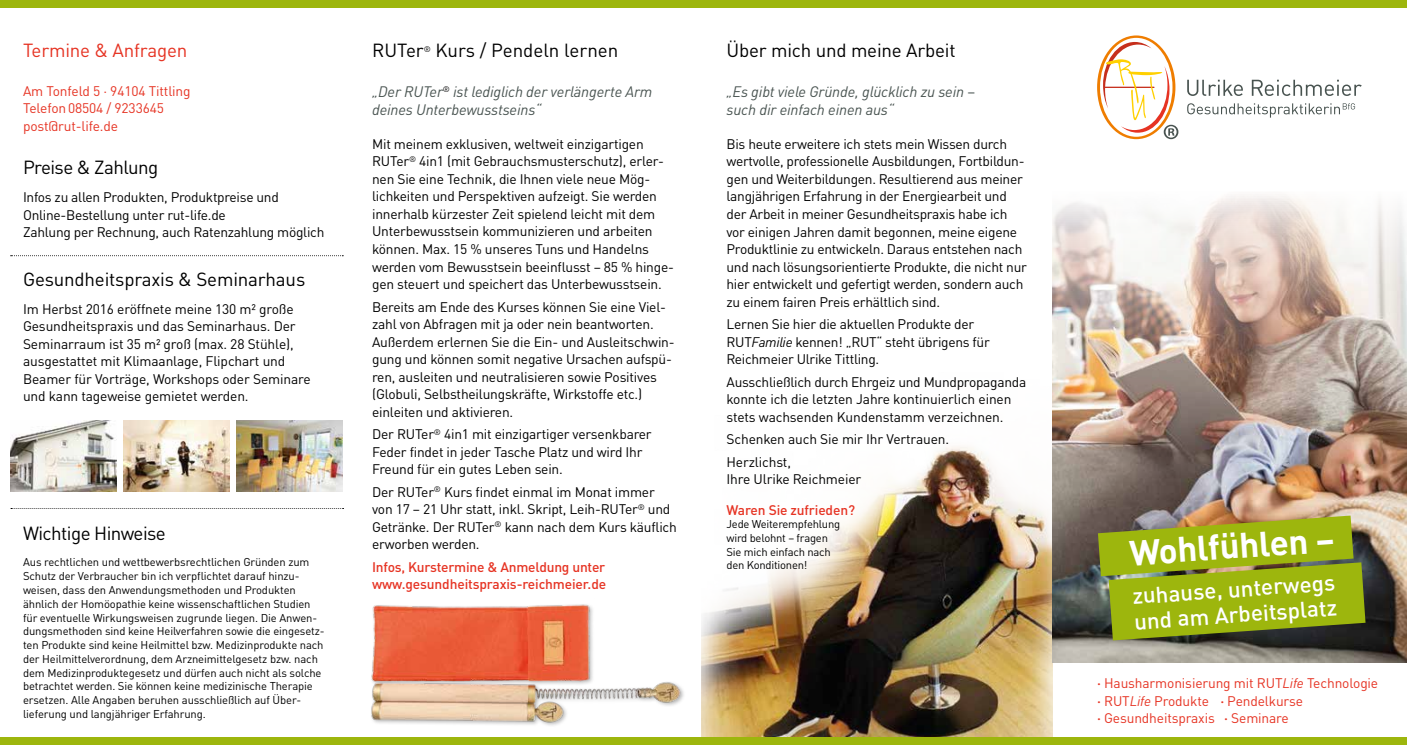
<style>
.page{position:relative;width:1407px;height:745px;background:#fff}
.page>*{position:absolute;margin:0;border:0;box-sizing:border-box;transform-origin:0 0}
.t1{font:700 35px "DINOT";color:#fff}
.t2{font:500 22.5px/25.4px "DINOT";color:#fff}
.t3{font:18.75px "DINOT";letter-spacing:-.01em;color:#000}
.t4{font:18.75px "DINOT";letter-spacing:-.03em;color:#000}
.t5{font:18.75px "DINOT";letter-spacing:-.01em;color:#e63323}
.t6{font:italic 15px/18.8px "DINOT";letter-spacing:-.01em;color:#485350}
.t7{font:13.75px/17.5px "DINOT";letter-spacing:-.015em;color:#000}
.t8{font:13.75px/17.5px "DINOT";letter-spacing:-.01em;color:#e63323}
.t9{font:500 13.75px/17.5px "DINOT";letter-spacing:-.01em;color:#e63323}
.t10{font:11.25px/13.8px "DINOT";letter-spacing:-.01em;color:#000}
.t11{font:8px "DINOT";color:#000}
.s1{font-style:normal}
.s2{font-style:italic}
.s3{font-weight:500}
</style>
<div class="page">
<img style="left:702px;top:446px;width:350px;height:291px">
<img style="left:371px;top:604px;width:313px;height:121px">
<div style="left:0;top:737px;width:1407px;height:7px;background:#9db60d"></div>
<img style="left:1052px;top:195px;width:355px;height:467px">
<svg style="left:1187px;top:103px;width:168px;height:14px"></svg>
<svg style="left:1187px;top:80px;width:56px;height:16px"></svg>
<svg style="left:1252px;top:80px;width:109px;height:16px"></svg>
<svg style="left:1097px;top:35px;width:81px;height:104px"></svg>
<div style="left:676px;top:454px;width:228px;height:166px;background:#fff;opacity:.75"></div>
<svg style="left:1098px;top:515px;width:267px;height:125px"></svg>
<img style="left:124px;top:420px;width:105px;height:70px">
<img style="left:236px;top:420px;width:106px;height:70px">
<img style="left:11px;top:420px;width:105px;height:70px">
<svg style="left:11px;top:255px;width:332px;height:1px"></svg>
<svg style="left:11px;top:508px;width:333px;height:1px"></svg>
<div style="left:0;top:0;width:1407px;height:7px;background:#9db60d"></div>
<h3 class="t5" style="left:23px;top:38px;width:166px">Termine &amp; Anfragen</h3>
<p class="t8" style="left:23px;top:82px;width:169px">Am Tonfeld 5 · 94104 Tittling<br>Telefon08504 / 9233645 post@rut-life.de</p>
<h3 class="t4" style="left:23px;top:155px;width:137px">Preise &amp; Zahlung</h3>
<p class="t7" style="left:23px;top:188px;width:303px">Infos zu allen Produkten, Produktpreise und<br>Online-Bestellung unter rut-life.de<br>Zahlung per Rechnung, auch Ratenzahlung möglich</p>
<h3 class="t3" style="left:23px;top:267px;width:284px">Gesundheitspraxis &amp; Seminarhaus</h3>
<p class="t7" style="left:23px;top:300px;width:289px">Im Herbst 2016 eröffnete meine 130 m² große Gesundheitspraxis und das Seminarhaus. Der Seminarraum ist 35 m² groß (max. 28 Stühle), ausgestattet mit Klimaanlage, Flipchart und Beamer für Vorträge, Workshops oder Seminare und kann tageweise gemietet werden.</p>
<h3 class="t4" style="left:23px;top:521px;width:144px">Wichtige Hinweise</h3>
<p class="t10" style="left:23px;top:555px;width:303px">Aus rechtlichen und wettbewerbsrechtlichen Gründen zum Schutz der Verbraucher bin ich verpflichtet darauf hinzu&shy;weisen, dass den Anwendungsmethoden und Produkten ähnlich der Homöopathie keine wissenschaftlichen Studien für eventuelle Wirkungsweisen zugrunde liegen. Die Anwen&shy;dungsmethoden sind keine Heilverfahren sowie die eingesetz&shy;ten Produkte sind keine Heilmittel bzw. Medizinprodukte nach der Heilmittelverordnung, dem Arzneimittelgesetz bzw. nach dem Medizinproduktegesetz und dürfen auch nicht als solche betrachtet werden. Sie können keine medizinische Therapie ersetzen. Alle Angaben beruhen ausschließlich auf Über&shy;lieferung und langjähriger Erfahrung.</p>
<h3 class="t3" style="left:372px;top:38px;width:53px">RUTer</h3>
<p class="t11" style="left:424px;top:44px;width:9px">®</p>
<h3 class="t3" style="left:435px;top:38px;width:184px">Kurs / Pendeln lernen</h3>
<p class="t6" style="left:372px;top:81px;width:282px">„Der RUTer<sup>®</sup> ist lediglich der verlängerte Arm deines Unterbewusstseins“</p>
<p class="t7" style="left:372px;top:135px;width:303px">Mit meinem exklusiven, weltweit einzigartigen RUTer<sup>®</sup> 4in1 (mit Gebrauchsmusterschutz), erler&shy;nen Sie eine Technik, die Ihnen viele neue Mög&shy;lichkeiten und Perspektiven aufzeigt. Sie werden innerhalb kürzester Zeit spielend leicht mit dem Unterbewusstsein kommunizieren und arbeiten können. Max. 15 % unseres Tuns und Handelns werden vom Bewusstsein beeinflusst – 85 % hinge&shy;gen steuert und speichert das Unterbewusstsein.</p>
<p class="t7" style="left:372px;top:297px;width:304px">Bereits am Ende des Kurses können Sie eine Viel&shy;zahl von Abfragen mit ja oder nein beantworten.<br>Außerdem erlernen Sie die Ein- und Ausleitschwin&shy;gung und können somit negative Ursachen aufspü&shy;ren, ausleiten und neutralisieren sowie Positives (Globuli, Selbstheilungskräfte, Wirkstoffe etc.) einleiten und aktivieren.</p>
<p class="t7" style="left:372px;top:425px;width:281px">Der RUTer<sup>®</sup> 4in1 mit einzigartiger versenkbarer<br>Feder findet in jeder Tasche Platz und wird Ihr<br>Freund für ein gutes Leben sein.</p>
<p class="t7" style="left:372px;top:482px;width:306px">Der RUTer<sup>®</sup> Kurs findet einmal im Monat immer von 17 – 21 Uhr statt, inkl. Skript, Leih-RUTer<sup>®</sup> und Getränke. Der RUTer<sup>®</sup> kann nach dem Kurs käuflich erworben werden.</p>
<p class="t9" style="left:372px;top:557px;width:236px">Infos, Kurstermine &amp; Anmeldung unter www.gesundheitspraxis-reichmeier.de</p>
<h3 class="t3" style="left:726px;top:38px;width:231px">Über mich und meine Arbeit</h3>
<p class="t6" style="left:726px;top:81px;width:250px">„Es gibt viele Gründe, glücklich zu sein <span class="s1">– </span>such dir einfach einen aus“</p>
<p class="t7" style="left:726px;top:135px;width:302px">Bis heute erweitere ich stets mein Wissen durch wertvolle, professionelle Ausbildungen, Fortbildun&shy;gen und Weiterbildungen. Resultierend aus meiner langjährigen Erfahrung in der Energiearbeit und der Arbeit in meiner Gesundheitspraxis habe ich vor einigen Jahren damit begonnen, meine eigene Produktlinie zu entwickeln. Daraus entstehen nach und nach lösungsorientierte Produkte, die nicht nur hier entwickelt und gefertigt werden, sondern auch zu einem fairen Preis erhältlich sind.</p>
<p class="t7" style="left:726px;top:315px;width:265px">Lernen Sie hier die aktuellen Produkte der<br>RUT<span class="s2">Familie</span> kennen! „RUT“ steht übrigens für<br>Reichmeier Ulrike Tittling.</p>
<p class="t7" style="left:726px;top:372px;width:301px">Ausschließlich durch Ehrgeiz und Mundpropaganda konnte ich die letzten Jahre kontinuierlich einen stets wachsenden Kundenstamm verzeichnen.</p>
<p class="t7" style="left:726px;top:427px;width:224px;line-height:22.5px">Schenken auch Sie mir Ihr Vertrauen.<br>Herzlichst,</p>
<p class="t7" style="left:726px;top:470px;width:136px">Ihre Ulrike Reichmeier</p>
<p class="t9" style="left:726px;top:500px;width:130px">Waren Sie zufrieden?</p>
<p class="t10" style="left:726px;top:516px;width:115px">Jede Weiterempfehlung wird belohnt – fragen<br>Sie mich einfach nach den Konditionen!</p>
<h1 class="t1" style="left:1128px;top:530px;width:207px;rotate:-4deg">Wohlfühlen –</h1>
<h2 class="t2" style="left:1131px;top:582px;width:205px;rotate:-4deg">zuhause, unterwegs und am Arbeitsplatz</h2>
<p class="t8" style="left:1097px;top:673px;width:283px"><span class="s3">·</span> Hausharmonisierung mit RUT<span class="s2">Life</span> Technologie <span class="s3">·</span> RUT<span class="s2">Life</span> Produkte <span class="s3">·</span> Pendelkurse<br><span class="s3">·</span> Gesundheitspraxis <span class="s3">·</span> Seminare</p>
</div>
